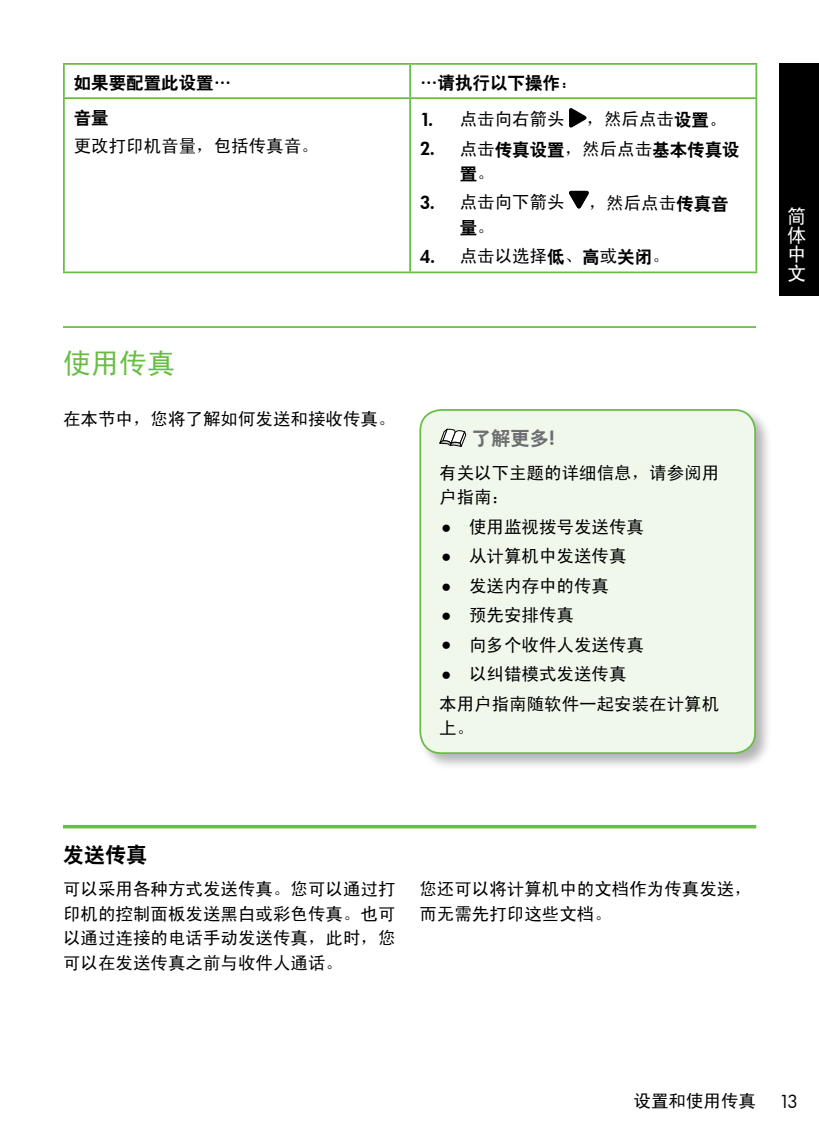
<style>
.page{position:relative;width:819px;height:1134px;background:#fff}
.page>*{position:absolute;margin:0;border:0;box-sizing:border-box;transform-origin:0 0}
.t1{font:28px "Sim Hei";color:#68bd45}
.t2{font:21px "Heiti CSEG";color:#000}
.t3{font:19.25px "Heiti CSEG";color:#6d6e71}
.t4{font:19.25px/19.2px "Sim Hei";color:#fff;text-align:justify}
.t5{font:17.5px/24.5px "Sim Hei";color:#000}
.t6{font:17.5px/24.5px "Heiti CSEG";color:#000}
.t7{font:17.5px "Futura Bk";color:#000}
.s1{font-family:"Futura Hv"}
.s2{font-family:"Heiti CSEG"}
.s3{font-family:"Sim Hei"}
.s4{font-family:"Futura Bk";font-size:24.5px}
</style>
<div class="page">
<div style="left:779px;top:63px;width:40px;height:232px;background:#000"></div>
<hr style="left:63px;top:97px;width:347px;height:2px;background:#68bd45">
<hr style="left:63px;top:63px;width:347px;height:2px;background:#68bd45">
<hr style="left:63px;top:65px;width:2px;height:32px;background:#68bd45">
<hr style="left:410px;top:63px;width:347px;height:2px;background:#68bd45">
<hr style="left:409px;top:65px;width:2px;height:32px;background:#68bd45">
<hr style="left:756px;top:65px;width:1px;height:32px;background:#68bd45">
<hr style="left:63px;top:99px;width:2px;height:173px;background:#68bd45">
<hr style="left:409px;top:99px;width:2px;height:173px;background:#68bd45">
<hr style="left:756px;top:99px;width:1px;height:173px;background:#68bd45">
<hr style="left:410px;top:97px;width:347px;height:2px;background:#68bd45">
<hr style="left:63px;top:272px;width:347px;height:1px;background:#68bd45">
<hr style="left:410px;top:272px;width:347px;height:1px;background:#68bd45">
<svg style="left:569px;top:108px;width:18px;height:20px"></svg>
<svg style="left:569px;top:190px;width:19px;height:19px"></svg>
<div style="left:417px;top:407px;width:356px;height:364px;background:#000;opacity:.3"></div>
<div style="left:420px;top:410px;width:335px;height:343px;background:#f0f8ec;border-radius:21px"></div>
<div style="left:419px;top:409px;width:337px;height:345px;border:2px solid #68bd45;border-radius:21px"></div>
<hr style="left:63px;top:825px;width:693px;height:3px;background:#68bd45">
<hr style="left:63px;top:326px;width:693px;height:2px;background:#68bd45">
<svg style="left:439px;top:429px;width:27px;height:18px"></svg>
<p class="t6" style="left:74px;top:71px;width:159px">如果要配置此设置…</p>
<p class="t6" style="left:420px;top:71px;width:159px">…请执行以下操作：</p>
<p class="t6" style="left:74px;top:105px;width:36px">音量</p>
<p class="t5" style="left:74px;top:133px;width:246px">更改打印机音量，包括传真音。</p>
<p class="t5" style="left:420px;top:107px;width:308px"><span class="s1">1.</span> 点击向右箭头 ，然后点击<span class="s2">设置。</span></p>
<p class="t6" style="left:460px;top:137px;width:281px;text-indent:-40px"><span class="s1">2.</span> <span class="s3">点击</span>传真设置<span class="s3">，然后点击</span>基本传真设置<span class="s3">。</span></p>
<p class="t5" style="left:420px;top:190px;width:146px"><span class="s1">3.</span> 点击向下箭头</p>
<p class="t5" style="left:589px;top:190px;width:141px">，然后点击<span class="s2">传真音</span></p>
<p class="t6" style="left:460px;top:215px;width:36px">量<span class="s3">。</span></p>
<p class="t5" style="left:420px;top:244px;width:251px"><span class="s1">4.</span> 点击以选择<span class="s2">低</span>、<span class="s2">高</span>或<span class="s2">关闭</span>。</p>
<h1 class="t1" style="left:63px;top:349px;width:113px">使用传真</h1>
<p class="t5" style="left:63px;top:407px;width:334px">在本节中，您将了解如何发送和接收传真。</p>
<p class="t3" style="left:472px;top:429px;width:85px">了解更多<span class="s1">!</span></p>
<p class="t5" style="left:439px;top:460px;width:281px">有关以下主题的详细信息，请参阅用户指南：</p>
<p class="t5" style="left:439px;top:514px;width:206px"><span class="s4">•</span> 使用监视拨号发送传真</p>
<p class="t5" style="left:439px;top:544px;width:189px"><span class="s4">•</span> 从计算机中发送传真</p>
<p class="t5" style="left:439px;top:573px;width:171px"><span class="s4">•</span> 发送内存中的传真</p>
<p class="t5" style="left:439px;top:603px;width:136px"><span class="s4">•</span> 预先安排传真</p>
<p class="t5" style="left:439px;top:632px;width:206px"><span class="s4">•</span> 向多个收件人发送传真</p>
<p class="t5" style="left:439px;top:659px;width:281px;line-height:29.4px"><span class="s4">•</span> 以纠错模式发送传真<br>本用户指南随软件一起安装在计算机</p>
<p class="t5" style="left:439px;top:716px;width:36px">上。</p>
<p class="t2" style="left:63px;top:844px;width:85px">发送传真</p>
<p class="t5" style="left:63px;top:877px;width:334px;text-align:justify">可以采用各种方式发送传真。您可以通过打印机的控制面板发送黑白或彩色传真。也可以通过连接的电话手动发送传真，此时，您可以在发送传真之前与收件人通话。</p>
<p class="t5" style="left:419px;top:877px;width:334px">您还可以将计算机中的文档作为传真发送，而无需先打印这些文档。</p>
<p class="t4" style="left:787px;top:206px;width:21px">简体中文</p>
<p class="t5" style="left:634px;top:1088px;width:124px">设置和使用传真</p>
<p class="t7" style="left:779px;top:1089px;width:20px">13</p>
</div>
